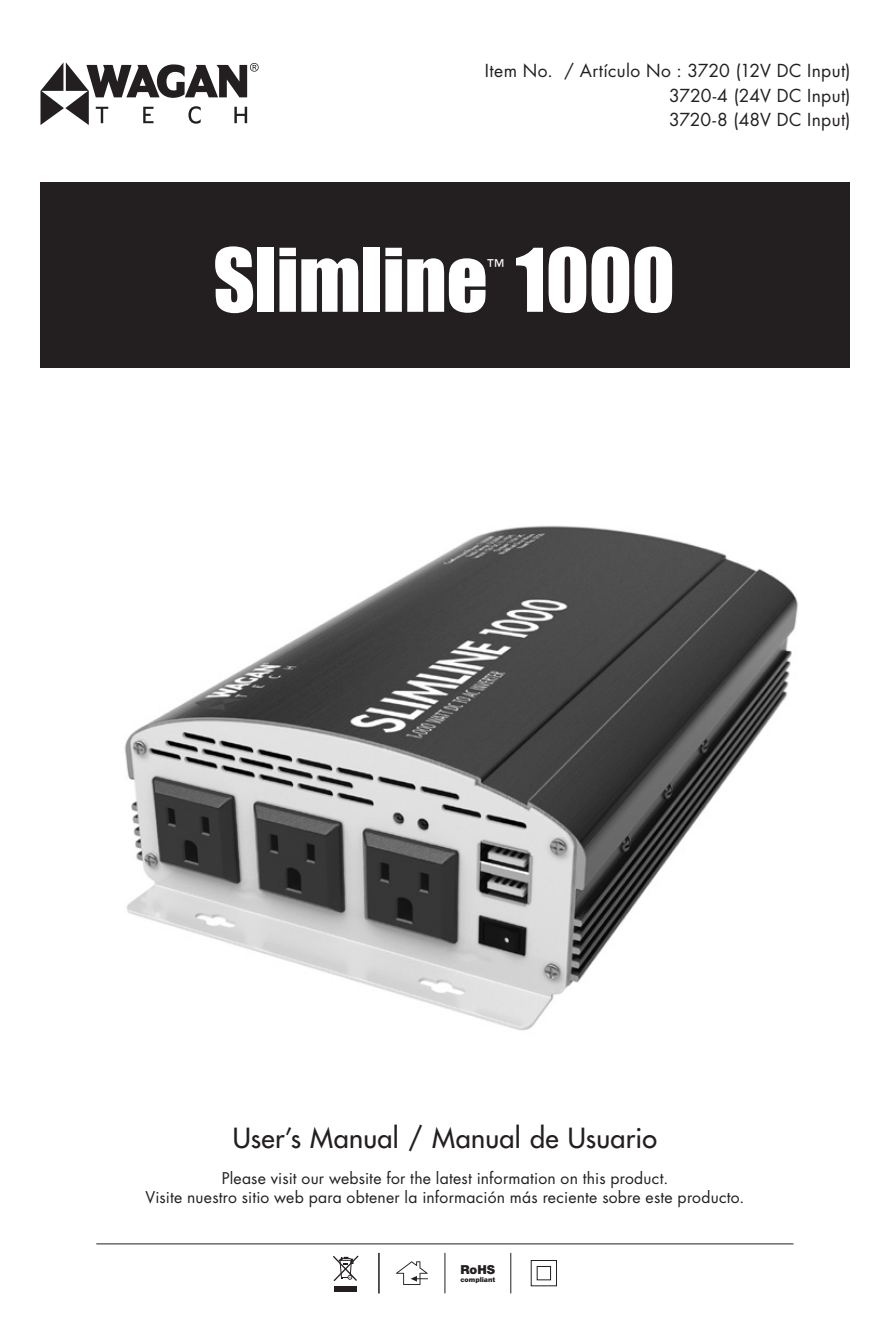
<style>
.page{position:relative;width:891px;height:1340px;background:#fff}
.page>*{position:absolute;margin:0;border:0;box-sizing:border-box;transform-origin:0 0}
.Cover_Product_Name{font:81px "Impact";letter-spacing:-.005em;color:#fff}
.t1{font:500 27px "Futura Std";letter-spacing:.01em;color:#231f20}
.Cover_Product_Name-2{font:500 18.45px "Futura Std";color:#fff}
.Item{font:17.55px "Futura Std";letter-spacing:.02em;color:#231f20}
.Tables{font:15.75px "Futura Std";letter-spacing:.015em;color:#231f20}
.t2{font:900 12.38px "Helvetica Neue";color:#231f20}
.t3{font:900 6.75px "Helvetica Neue";color:#231f20}
</style>
<div class="page">
<svg style="left:40px;top:62px;width:219px;height:63px"></svg>
<hr style="left:96px;top:1243px;width:698px;height:1px;background:#231f20">
<hr style="left:379px;top:1252px;width:1px;height:41px;background:#231f20">
<hr style="left:445px;top:1252px;width:1px;height:41px;background:#231f20">
<hr style="left:510px;top:1252px;width:1px;height:41px;background:#231f20">
<hr style="left:378px;top:1252px;width:1px;height:41px;background:#231f20">
<svg style="left:333px;top:1255px;width:26px;height:27px"></svg>
<div style="left:334px;top:1286px;width:23px;height:5px;background:#231f20"></div>
<svg style="left:396px;top:1261px;width:32px;height:23px"></svg>
<div style="left:531px;top:1259px;width:26px;height:27px;border:1px solid #231f20"></div>
<div style="left:537px;top:1265px;width:14px;height:15px;border:1px solid #231f20"></div>
<img style="left:124px;top:525px;width:674px;height:506px">
<div style="left:40px;top:182px;width:810px;height:186px;background:#231f20"></div>
<p class="Item" style="left:485px;top:59px;width:367px">Item No. / Artículo No : 3720 (12V DC Input)</p>
<p class="Item" style="left:669px;top:84px;width:183px">3720-4 (24V DC Input)</p>
<p class="Item" style="left:669px;top:109px;width:183px">3720-8 (48V DC Input)</p>
<p class="Cover_Product_Name" style="left:213px;top:217px;width:463px">Slimline 1000</p>
<p class="Cover_Product_Name-2" style="left:487px;top:255px;width:19px">™</p>
<p class="t1" style="left:233px;top:1121px;width:426px">User’s Manual / Manual de Usuario</p>
<p class="Tables" style="left:222px;top:1167px;width:448px">Please visit our website for the latest information on this product.</p>
<p class="Tables" style="left:146px;top:1186px;width:600px">Visite nuestro sitio web para obtener la información más reciente sobre este producto.</p>
<p class="t2" style="left:460px;top:1261px;width:36px">RoHS</p>
<p class="t3" style="left:460px;top:1275px;width:36px">compliant</p>
</div>
